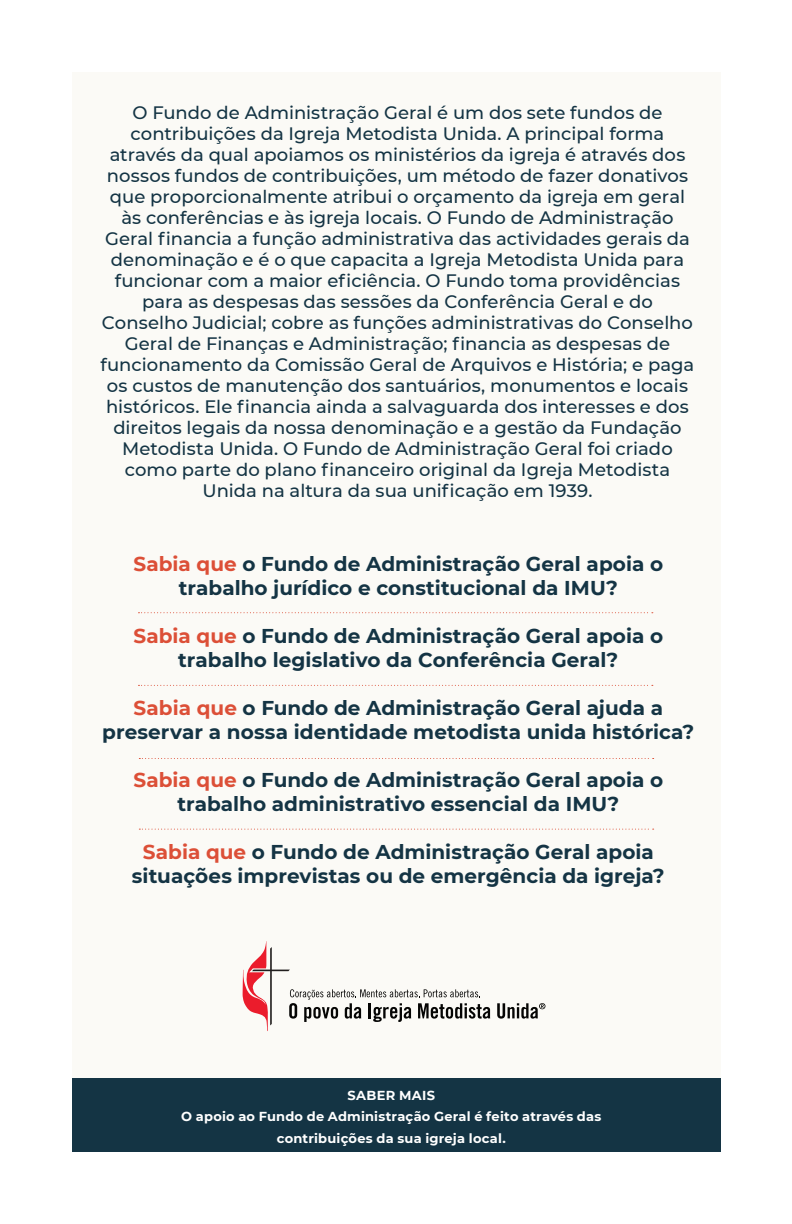
<style>
.page{position:relative;width:792px;height:1224px;background:#fff}
.page>*{position:absolute;margin:0;border:0;box-sizing:border-box;transform-origin:0 0}
.t1{font:700 20px/24px "Montserrat";color:#143444;text-align:center}
.t2{font:500 18px/21px "Montserrat";color:#143444;text-align:center}
.t3{font:700 13px/21.4px "Montserrat";letter-spacing:.015em;color:#fff;text-align:center}
.s1{color:#dc4f37}
</style>
<div class="page">
<div style="left:72px;top:72px;width:649px;height:1006px;background:#fbfaf6"></div>
<div style="left:72px;top:1078px;width:649px;height:74px;background:#143444"></div>
<svg style="left:138px;top:612px;width:515px;height:1px"></svg>
<svg style="left:138px;top:685px;width:515px;height:1px"></svg>
<svg style="left:139px;top:758px;width:515px;height:1px"></svg>
<svg style="left:139px;top:829px;width:515px;height:1px"></svg>
<svg style="left:243px;top:941px;width:247px;height:90px"></svg>
<svg style="left:497px;top:1003px;width:48px;height:16px"></svg>
<p class="t2" style="left:101px;top:102px;width:595px">O Fundo de Administração Geral é um dos sete fundos de contribuições da Igreja Metodista Unida. A principal forma através da qual apoiamos os ministérios da igreja é através dos nossos fundos de contribuições, um método de fazer donativos que proporcionalmente atribui o orçamento da igreja em geral às conferências e às igreja locais. O Fundo de Administração Geral financia a função administrativa das actividades gerais da denominação e é o que capacita a Igreja Metodista Unida para funcionar com a maior eficiência. O Fundo toma providências para as despesas das sessões da Conferência Geral e do Conselho Judicial; cobre as funções administrativas do Conselho Geral de Finanças e Administração; financia as despesas de funcionamento da Comissão Geral de Arquivos e História; e paga os custos de manutenção dos santuários, monumentos e locais históricos. Ele financia ainda a salvaguarda dos interesses e dos direitos legais da nossa denominação e a gestão da Fundação Metodista Unida. O Fundo de Administração Geral foi criado como parte do plano financeiro original da Igreja Metodista Unida na altura da sua unificação em 1939.</p>
<p class="t1" style="left:133px;top:551px;width:531px"><span class="s1">Sabia que</span> o Fundo de Administração Geral apoia o trabalho jurídico e constitucional da IMU?</p>
<p class="t1" style="left:133px;top:623px;width:531px"><span class="s1">Sabia que</span> o Fundo de Administração Geral apoia o trabalho legislativo da Conferência Geral?</p>
<p class="t1" style="left:102px;top:695px;width:594px"><span class="s1">Sabia que</span> o Fundo de Administração Geral ajuda a preservar a nossa identidade metodista unida histórica?</p>
<p class="t1" style="left:133px;top:767px;width:531px"><span class="s1">Sabia que</span> o Fundo de Administração Geral apoia o trabalho administrativo essencial da IMU?</p>
<p class="t1" style="left:132px;top:839px;width:534px"><span class="s1">Sabia que</span> o Fundo de Administração Geral apoia situações imprevistas ou de emergência da igreja?</p>
<p class="t3" style="left:181px;top:1084px;width:422px">SABER MAIS<br>O apoio ao Fundo de Administração Geral é feito através das contribuições da sua igreja local.</p>
</div>
